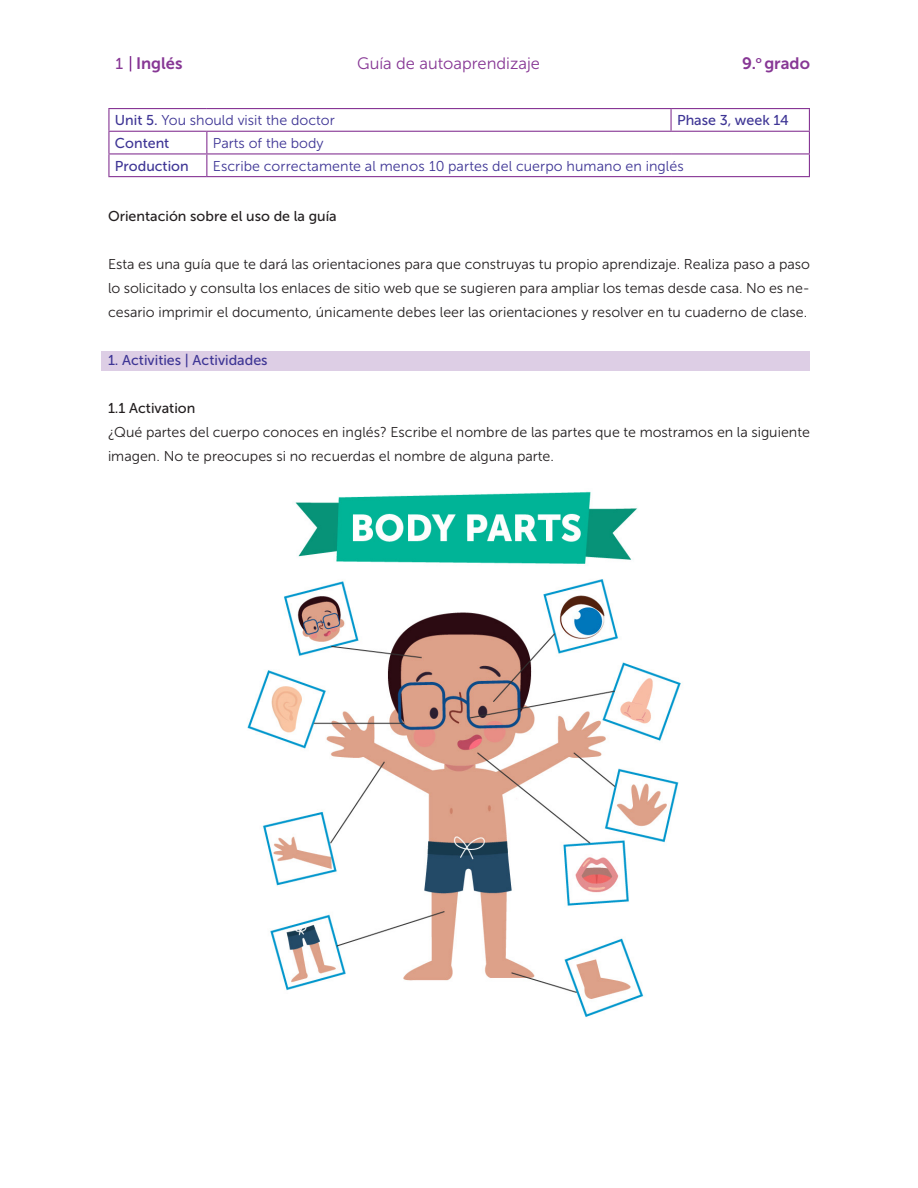
<style>
.page{position:relative;width:918px;height:1188px;background:#fff}
.page>*{position:absolute;margin:0;border:0;box-sizing:border-box;transform-origin:0 0}
.t1{font:16.5px "Museo Sans 300";color:#873795}
.t2{font:16.5px "Museo Sans 700";color:#873795}
.TEXTO_CONTENIDO{font:14.25px/24px "Museo Sans 300";color:#231f20;text-align:justify}
.VIÑETAS_BULLETS{font:14.25px "Museo Sans 300";letter-spacing:.005em;color:#3e3595}
.TEXT_COLOR_BOLD{font:14.25px "Museo Sans 500";color:#3e3595}
.TEXTO_BOLD{font:14.25px "Museo Sans 500";color:#231f20}
.TEXT_COLOR_BOLD-2{font:14.25px "Museo Sans 300";color:#3e3595}
.TEXT_COLOR_DOCUMENT{font:14.25px "Museo Sans 300";color:#3e3595}
.s1{font-family:"Museo Sans 500";font-size:15.75px}
.s2{font-family:"Museo Sans 500"}
</style>
<div class="page">
<svg style="left:130px;top:56px;width:1px;height:15px"></svg>
<div style="left:102px;top:351px;width:708px;height:20px;background:#ddcee5"></div>
<hr style="left:108px;top:108px;width:99px;height:1px;background:#873795">
<hr style="left:108px;top:109px;width:2px;height:22px;background:#873795">
<hr style="left:207px;top:108px;width:464px;height:1px;background:#873795">
<hr style="left:671px;top:108px;width:139px;height:1px;background:#873795">
<hr style="left:670px;top:109px;width:2px;height:22px;background:#873795">
<hr style="left:108px;top:131px;width:99px;height:1px;background:#873795">
<hr style="left:108px;top:132px;width:2px;height:21px;background:#873795">
<hr style="left:207px;top:131px;width:464px;height:1px;background:#873795">
<hr style="left:671px;top:131px;width:139px;height:1px;background:#873795">
<hr style="left:108px;top:153px;width:99px;height:1px;background:#873795">
<hr style="left:108px;top:154px;width:2px;height:22px;background:#873795">
<hr style="left:207px;top:153px;width:464px;height:1px;background:#873795">
<svg style="left:206px;top:132px;width:1px;height:44px"></svg>
<hr style="left:671px;top:153px;width:139px;height:1px;background:#873795">
<svg style="left:809px;top:109px;width:1px;height:67px"></svg>
<hr style="left:108px;top:176px;width:99px;height:1px;background:#873795">
<hr style="left:207px;top:176px;width:464px;height:1px;background:#873795">
<hr style="left:671px;top:176px;width:139px;height:1px;background:#873795">
<img style="left:247px;top:491px;width:434px;height:526px">
<p class="t2" style="left:115px;top:54px;width:69px"><span class="s1">1</span> Inglés</p>
<p class="t1" style="left:357px;top:54px;width:184px">Guía de autoaprendizaje</p>
<p class="t2" style="left:742px;top:54px;width:69px">9.<sup>o</sup> grado</p>
<p class="TEXT_COLOR_BOLD-2" style="left:115px;top:113px;width:221px"><span class="s2">Unit 5.</span> You should visit the doctor</p>
<p class="TEXT_COLOR_BOLD" style="left:677px;top:113px;width:113px">Phase 3, week 14</p>
<p class="TEXT_COLOR_BOLD" style="left:115px;top:135px;width:56px">Content</p>
<p class="TEXT_COLOR_DOCUMENT" style="left:213px;top:135px;width:112px">Parts of the body</p>
<p class="TEXT_COLOR_BOLD" style="left:115px;top:158px;width:75px">Production</p>
<p class="VIÑETAS_BULLETS" style="left:213px;top:158px;width:472px">Escribe correctamente al menos 10 partes del cuerpo humano en inglés</p>
<p class="TEXTO_BOLD" style="left:108px;top:209px;width:230px">Orientación sobre el uso de la guía</p>
<p class="TEXTO_CONTENIDO" style="left:108px;top:252px;width:704px">Esta es una guía que te dará las orientaciones para que construyas tu propio aprendizaje. Realiza paso a paso lo solicitado y consulta los enlaces de sitio web que se sugieren para ampliar los temas desde casa. No es ne&shy;cesario imprimir el documento, únicamente debes leer las orientaciones y resolver en tu cuaderno de clase.</p>
<p class="TEXT_COLOR_BOLD" style="left:108px;top:353px;width:161px">1. Activities | Actividades</p>
<p class="TEXTO_BOLD" style="left:108px;top:401px;width:89px">1.1 Activation</p>
<p class="TEXTO_CONTENIDO" style="left:108px;top:420px;width:703px">¿Qué partes del cuerpo conoces en inglés? Escribe el nombre de las partes que te mostramos en la siguiente imagen. No te preocupes si no recuerdas el nombre de alguna parte.</p>
</div>
